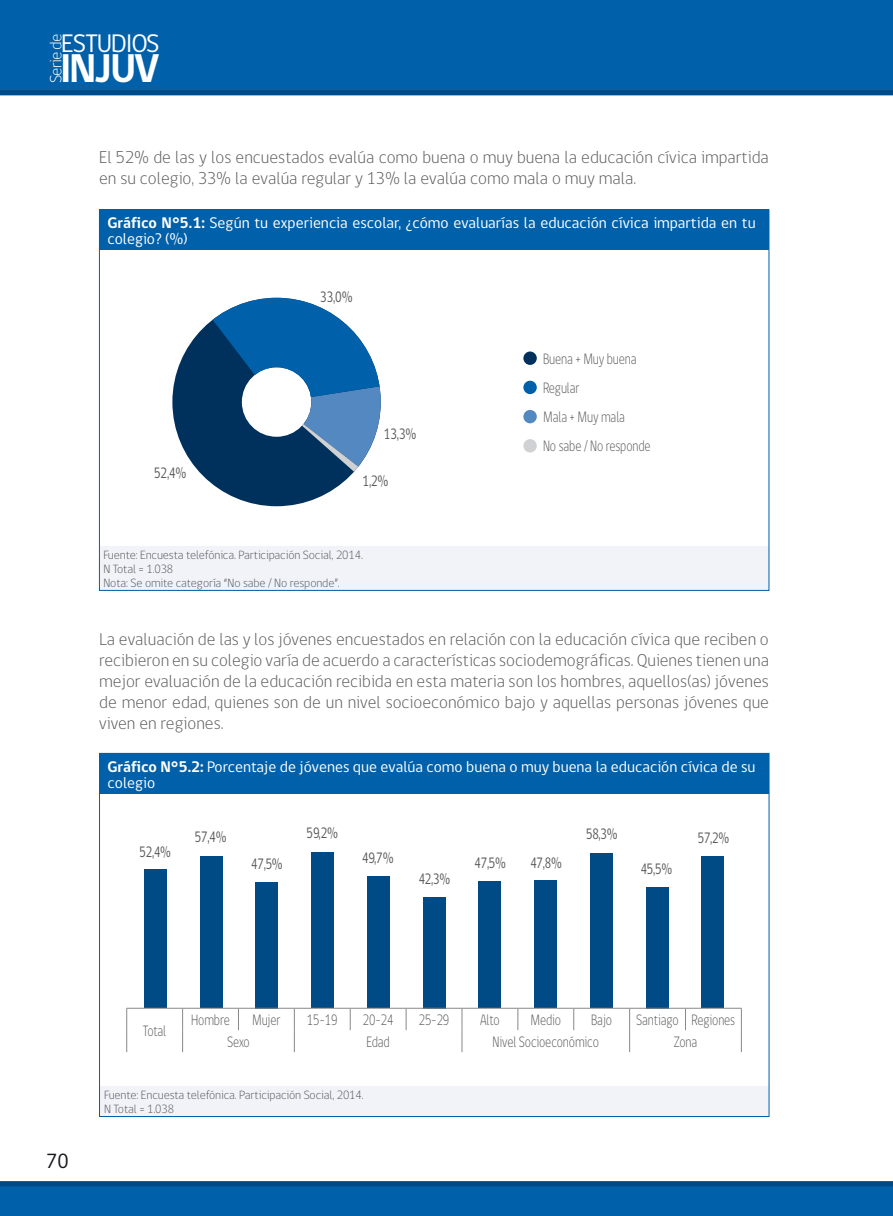
<style>
.page{position:relative;width:893px;height:1216px;background:#fff}
.page>*{position:absolute;margin:0;border:0;box-sizing:border-box;transform-origin:0 0}
.t1{font:700 41.12px "gob CL";letter-spacing:-.05em;color:#fff}
.t2{font:26.07px "gob CL";letter-spacing:-.05em;color:#fff}
.t3{font:21px "gob CL";color:#1a171c}
.t4{font:300 17.5px/21px "gob CL";color:#58585a}
.t5{font:300 16.8px "gob CL";letter-spacing:-.05em;color:#fff}
.t6{font:15.75px/15.8px "gob CL";color:#fff}
.t7{font:300 15.4px "gob CL";letter-spacing:-.01em;color:#58585a;scale:.8 1}
.t8{font:15.4px "gob CL";letter-spacing:-.02em;color:#58585a;scale:.79 1}
.t9{font:15.4px "gob CL";letter-spacing:-.02em;color:#58585a;scale:.8 1}
.t10{font:300 12.25px/14px "gob CL";letter-spacing:-.01em;color:#58585a}
.s1{font-weight:700}
</style>
<div class="page">
<div style="left:0;top:0;width:893px;height:95px;background:#0060a9"></div>
<svg style="left:0;top:1181px;width:893px;height:34px;background:#005da3"></svg>
<div style="left:99px;top:545px;width:670px;height:45px;background:#f1f3f9"></div>
<div style="left:99px;top:210px;width:670px;height:40px;background:#0060a9"></div>
<svg style="left:172px;top:323px;width:175px;height:183px;fill:#00315d"></svg>
<svg style="left:208px;top:298px;width:173px;height:181px"></svg>
<div style="left:523px;top:351px;width:14px;height:14px;background:#00315d;border-radius:50%"></div>
<div style="left:523px;top:410px;width:14px;height:13px;background:#5388c1;border-radius:50%"></div>
<div style="left:523px;top:381px;width:14px;height:13px;background:#0060a9;border-radius:50%"></div>
<div style="left:523px;top:439px;width:14px;height:13px;background:#d0d1d2;border-radius:50%"></div>
<div style="left:100px;top:1085px;width:669px;height:31px;background:#f1f3f9"></div>
<div style="left:99px;top:753px;width:670px;height:41px;background:#0060a9"></div>
<div style="left:144px;top:869px;width:23px;height:139px;background:#004b86"></div>
<div style="left:200px;top:856px;width:22px;height:152px;background:#004b86"></div>
<div style="left:255px;top:882px;width:23px;height:126px;background:#004b86"></div>
<div style="left:311px;top:852px;width:23px;height:156px;background:#004b86"></div>
<div style="left:423px;top:896px;width:22px;height:112px;background:#004b86"></div>
<div style="left:534px;top:880px;width:23px;height:128px;background:#004b86"></div>
<div style="left:590px;top:853px;width:23px;height:155px;background:#004b86"></div>
<div style="left:702px;top:856px;width:22px;height:152px;background:#004b86"></div>
<div style="left:646px;top:886px;width:22px;height:122px;background:#004b86"></div>
<div style="left:367px;top:876px;width:23px;height:132px;background:#004b86"></div>
<div style="left:478px;top:881px;width:23px;height:127px;background:#004b86"></div>
<hr style="left:126px;top:1007px;width:57px;height:1px;background:#87888a">
<hr style="left:183px;top:1007px;width:55px;height:1px;background:#87888a">
<hr style="left:238px;top:1007px;width:56px;height:1px;background:#87888a">
<svg style="left:238px;top:1008px;width:1px;height:22px"></svg>
<hr style="left:294px;top:1007px;width:56px;height:1px;background:#87888a">
<hr style="left:350px;top:1007px;width:56px;height:1px;background:#87888a">
<svg style="left:350px;top:1008px;width:1px;height:22px"></svg>
<hr style="left:406px;top:1007px;width:56px;height:1px;background:#87888a">
<svg style="left:406px;top:1008px;width:1px;height:22px"></svg>
<hr style="left:462px;top:1007px;width:56px;height:1px;background:#87888a">
<hr style="left:518px;top:1007px;width:56px;height:1px;background:#87888a">
<svg style="left:518px;top:1008px;width:1px;height:22px"></svg>
<hr style="left:574px;top:1007px;width:56px;height:1px;background:#87888a">
<svg style="left:573px;top:1008px;width:1px;height:22px"></svg>
<hr style="left:630px;top:1007px;width:55px;height:1px;background:#87888a">
<hr style="left:685px;top:1007px;width:57px;height:1px;background:#87888a">
<svg style="left:685px;top:1008px;width:1px;height:22px"></svg>
<svg style="left:126px;top:1008px;width:1px;height:44px"></svg>
<svg style="left:182px;top:1008px;width:1px;height:44px"></svg>
<svg style="left:294px;top:1008px;width:1px;height:44px"></svg>
<svg style="left:462px;top:1008px;width:1px;height:44px"></svg>
<svg style="left:629px;top:1008px;width:1px;height:44px"></svg>
<svg style="left:741px;top:1008px;width:1px;height:44px"></svg>
<h2 class="t2" style="left:61px;top:26px;width:100px">ESTUDIOS</h2>
<h1 class="t1" style="left:60px;top:40px;width:101px">INJUV</h1>
<p class="t5" style="left:44px;top:83px;width:51px;rotate:-90deg">Serie de</p>
<p class="t4" style="left:99px;top:147px;width:671px">El 52% de las y los encuestados evalúa como buena o muy buena la educación cívica impartida en su colegio, 33% la evalúa regular y 13% la evalúa como mala o muy mala.</p>
<p class="t6" style="left:107px;top:216px;width:650px"><span class="s1">Gráfico N°5.1:</span> Según tu experiencia escolar, ¿cómo evaluarías la educación cívica impartida en tu colegio? (%)</p>
<p class="t9" style="left:154px;top:462px;width:42px">52,4%</p>
<p class="t9" style="left:320px;top:286px;width:42px">33,0%</p>
<p class="t9" style="left:384px;top:423px;width:42px">13,3%</p>
<p class="t9" style="left:363px;top:470px;width:34px">1,2%</p>
<p class="t10" style="left:103px;top:548px;width:261px">Fuente: Encuesta telefónica. Participación Social, 2014.<br>N Total = 1.038<br>Nota: Se omite categoría “No sabe / No responde”.</p>
<p class="t7" style="left:543px;top:348px;width:119px">Buena + Muy buena</p>
<p class="t7" style="left:543px;top:377px;width:47px">Regular</p>
<p class="t7" style="left:543px;top:406px;width:104px">Mala + Muy mala</p>
<p class="t7" style="left:543px;top:435px;width:136px">No sabe / No responde</p>
<p class="t4" style="left:99px;top:629px;width:671px;text-align:justify">La evaluación de las y los jóvenes encuestados en relación con la educación cívica que reciben o recibieron en su colegio varía de acuerdo a características sociodemográficas. Quienes tienen una mejor evaluación de la educación recibida en esta materia son los hombres, aquellos(as) jóvenes de menor edad, quienes son de un nivel socioeconómico bajo y aquellas personas jóvenes que viven en regiones.</p>
<p class="t6" style="left:108px;top:759px;width:649px"><span class="s1">Gráfico N°5.2:</span> Porcentaje de jóvenes que evalúa como buena o muy buena la educación cívica de su colegio</p>
<p class="t8" style="left:140px;top:841px;width:41px">52,4%</p>
<p class="t8" style="left:195px;top:826px;width:41px">57,4%</p>
<p class="t8" style="left:251px;top:853px;width:41px">47,5%</p>
<p class="t9" style="left:307px;top:822px;width:41px">59,2%</p>
<p class="t9" style="left:362px;top:847px;width:41px">49,7%</p>
<p class="t8" style="left:419px;top:868px;width:41px">42,3%</p>
<p class="t8" style="left:474px;top:852px;width:41px">47,5%</p>
<p class="t8" style="left:530px;top:852px;width:41px">47,8%</p>
<p class="t8" style="left:586px;top:823px;width:41px">58,3%</p>
<p class="t8" style="left:641px;top:858px;width:41px">45,5%</p>
<p class="t8" style="left:698px;top:827px;width:41px">57,2%</p>
<p class="t7" style="left:143px;top:1020px;width:31px">Total</p>
<p class="t7" style="left:191px;top:1009px;width:50px">Hombre</p>
<p class="t7" style="left:252px;top:1009px;width:37px">Mujer</p>
<p class="t7" style="left:307px;top:1009px;width:40px">15-19</p>
<p class="t7" style="left:363px;top:1009px;width:40px">20-24</p>
<p class="t7" style="left:419px;top:1009px;width:40px">25-29</p>
<p class="t7" style="left:480px;top:1009px;width:26px">Alto</p>
<p class="t7" style="left:530px;top:1009px;width:40px">Medio</p>
<p class="t7" style="left:591px;top:1009px;width:28px">Bajo</p>
<p class="t7" style="left:636px;top:1009px;width:125px">Santiago Regiones</p>
<p class="t7" style="left:227px;top:1031px;width:30px">Sexo</p>
<p class="t7" style="left:367px;top:1031px;width:31px">Edad</p>
<p class="t7" style="left:493px;top:1031px;width:134px">Nivel Socioeconómico</p>
<p class="t7" style="left:674px;top:1031px;width:31px">Zona</p>
<p class="t3" style="left:46px;top:1146px;width:24px">70</p>
<p class="t10" style="left:104px;top:1087px;width:261px">Fuente: Encuesta telefónica. Participación Social, 2014.<br>N Total = 1.038</p>
</div>
